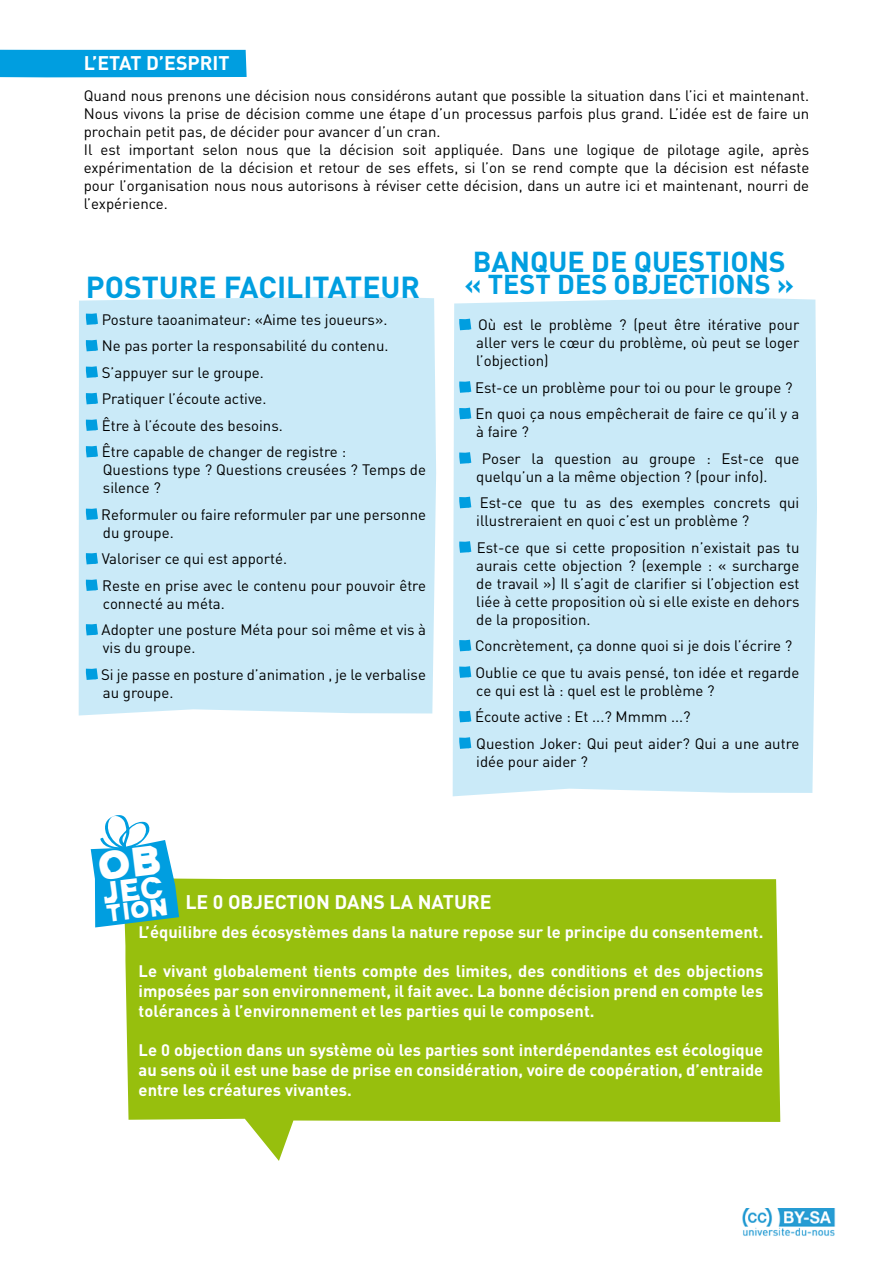
<style>
.page{position:relative;width:893px;height:1263px;background:#fff}
.page>*{position:absolute;margin:0;border:0;box-sizing:border-box;transform-origin:0 0}
.t1{font:700 30px "DIN";color:#009ee0}
.t2{font:700 28.5px "DIN";color:#009ee0}
.t3{font:700 27px "DIN";color:#009ee0}
.t4{font:23.85px "Autotrace Double";color:#fff}
.t5{font:700 19.5px "DIN";color:#fff}
.t6{font:700 16.5px/19.8px "DIN";color:#fff;text-align:justify}
.t7{font:15px/26.5px "DIN";color:#000}
</style>
<div class="page">
<img style="left:742px;top:1209px;width:94px;height:27px">
<div style="left:0;top:50px;width:247px;height:27px;background:#009ee0"></div>
<svg style="left:124px;top:878px;width:656px;height:283px;fill:#97bf0d"></svg>
<div style="left:79px;top:296px;width:357px;height:419px;background:#caeaf8"></div>
<div style="left:453px;top:298px;width:364px;height:498px;background:#caeaf8"></div>
<svg style="left:459px;top:319px;width:12px;height:11px"></svg>
<svg style="left:459px;top:381px;width:12px;height:12px"></svg>
<svg style="left:459px;top:408px;width:12px;height:11px"></svg>
<svg style="left:459px;top:452px;width:12px;height:12px"></svg>
<svg style="left:459px;top:497px;width:12px;height:11px"></svg>
<svg style="left:459px;top:541px;width:12px;height:12px"></svg>
<svg style="left:459px;top:640px;width:12px;height:11px"></svg>
<svg style="left:459px;top:666px;width:12px;height:12px"></svg>
<svg style="left:459px;top:711px;width:12px;height:11px"></svg>
<svg style="left:459px;top:737px;width:12px;height:12px"></svg>
<svg style="left:86px;top:313px;width:12px;height:12px"></svg>
<svg style="left:86px;top:340px;width:12px;height:11px"></svg>
<svg style="left:86px;top:366px;width:12px;height:12px"></svg>
<svg style="left:86px;top:393px;width:12px;height:11px"></svg>
<svg style="left:86px;top:419px;width:12px;height:12px"></svg>
<svg style="left:86px;top:446px;width:12px;height:11px"></svg>
<svg style="left:86px;top:508px;width:12px;height:12px"></svg>
<svg style="left:86px;top:553px;width:12px;height:11px"></svg>
<svg style="left:86px;top:579px;width:12px;height:12px"></svg>
<svg style="left:86px;top:624px;width:12px;height:11px"></svg>
<svg style="left:86px;top:668px;width:12px;height:12px"></svg>
<svg style="left:91px;top:815px;width:88px;height:112px"></svg>
<h3 class="t5" style="left:84px;top:50px;width:26px">L’ETAT</h3>
<h3 class="t5" style="left:146px;top:50px;width:30px">d’ESPRIT</h3>
<p class="t7" style="left:84px;top:86px;width:727px;line-height:18px">Quand nous prenons une décision nous considérons autant que possible la situation dans l’ici et maintenant.<br>Nous vivons la prise de décision comme une étape d’un processus parfois plus grand. L’idée est de faire un prochain petit pas, de décider pour avancer d’un cran.<br>Il est important selon nous que la décision soit appliquée. Dans une logique de pilotage agile, après expérimentation de la décision et retour de ses effets, si l’on se rend compte que la décision est néfaste pour l’organisation nous nous autorisons à réviser cette décision, dans un autre ici et maintenant, nourri de l’expérience.</p>
<h1 class="t1" style="left:86px;top:268px;width:20px">POSTURE</h1>
<h1 class="t1" style="left:224px;top:268px;width:97px">FACI LITATEUR</h1>
<p class="t7" style="left:102px;top:306px;width:288px">Posture taoanimateur: «Aime tes joueurs».<br>Ne pas porter la responsabilité du contenu.<br>S’appuyer sur le groupe.<br>Pratiquer l’écoute active.<br>être à l’écoute des besoins.<br>être capable de changer de registre :</p>
<p class="t7" style="left:103px;top:461px;width:325px;line-height:18px">Questions type ? Questions creusées ? Temps de silence ?</p>
<p class="t7" style="left:101px;top:505px;width:326px;line-height:18px">Reformuler ou faire reformuler par une personne du groupe.</p>
<p class="t7" style="left:102px;top:545px;width:326px">Valoriser ce qui est apporté.<br>Reste en prise avec le contenu pour pouvoir être</p>
<p class="t7" style="left:102px;top:590px;width:326px">connecté au méta.<br>Adopter une posture Méta pour soi même et vis à</p>
<p class="t7" style="left:101px;top:634px;width:326px">vis du groupe.<br>Si je passe en posture d’animation , je le verbalise</p>
<p class="t7" style="left:103px;top:679px;width:72px">au groupe.</p>
<h2 class="t2" style="left:473px;top:243px;width:19px">BAN</h2>
<h2 class="t2" style="left:530px;top:243px;width:140px">QUE DE QUESTIONS</h2>
<h3 class="t3" style="left:465px;top:267px;width:40px">« TEST</h3>
<h3 class="t3" style="left:557px;top:267px;width:17px">DES</h3>
<h3 class="t3" style="left:614px;top:267px;width:17px">OBJECTIONS</h3>
<h3 class="t3" style="left:777px;top:267px;width:18px">»</h3>
<p class="t7" style="left:476px;top:316px;width:325px;line-height:18px;text-align:justify">Où est le problème ? (peut être itérative pour aller vers le cœur du problème, où peut se loger l’objection)</p>
<p class="t7" style="left:475px;top:374px;width:326px">Est-ce un problème pour toi ou pour le groupe ?<br>En quoi ça nous empêcherait de faire ce qu’il y a</p>
<p class="t7" style="left:482px;top:418px;width:319px;text-indent:-6px">à faire ?<br>Poser la question au groupe : Est-ce que</p>
<p class="t7" style="left:476px;top:463px;width:325px">quelqu’un a la même objection ? (pour info).<br>Est-ce que tu as des exemples concrets qui</p>
<p class="t7" style="left:476px;top:507px;width:325px">illustreraient en quoi c’est un problème ?<br>Est-ce que si cette proposition n’existait pas tu</p>
<p class="t7" style="left:476px;top:556px;width:325px;line-height:18px;text-align:justify">aurais cette objection ? (exemple : « surcharge de travail ») Il s’agit de clarifier si l’objection est liée à cette proposition où si elle existe en dehors de la proposition.</p>
<p class="t7" style="left:475px;top:632px;width:326px">Concrètement, ça donne quoi si je dois l’écrire ?<br>Oublie ce que tu avais pensé, ton idée et regarde</p>
<p class="t7" style="left:475px;top:677px;width:326px">ce qui est là : quel est le problème ?<br>écoute active : Et ...? Mmmm ...?<br>Question Joker: Qui peut aider? Qui a une autre</p>
<p class="t7" style="left:476px;top:748px;width:113px">idée pour aider ?</p>
<h3 class="t5" style="left:185px;top:889px;width:308px">Le 0 obj ection dans la nature</h3>
<p class="t6" style="left:139px;top:921px;width:626px">L’équilibre des écosystèmes dans la nature repose sur le principe du consentement.</p>
<p class="t6" style="left:139px;top:960px;width:626px">Le vivant globalement tients compte des limites, des conditions et des objections imposées par son environnement, il fait avec. La bonne décision prend en compte les tolérances à l’environnement et les parties qui le composent.</p>
<p class="t6" style="left:139px;top:1040px;width:626px">Le 0 objection dans un système où les parties sont interdépendantes est écologique au sens où il est une base de prise en considération, voire de coopération, d’entraide entre les créatures vivantes.</p>
<h3 class="t4" style="left:106px;top:903px;width:63px;rotate:-7deg">TION</h3>
</div>
